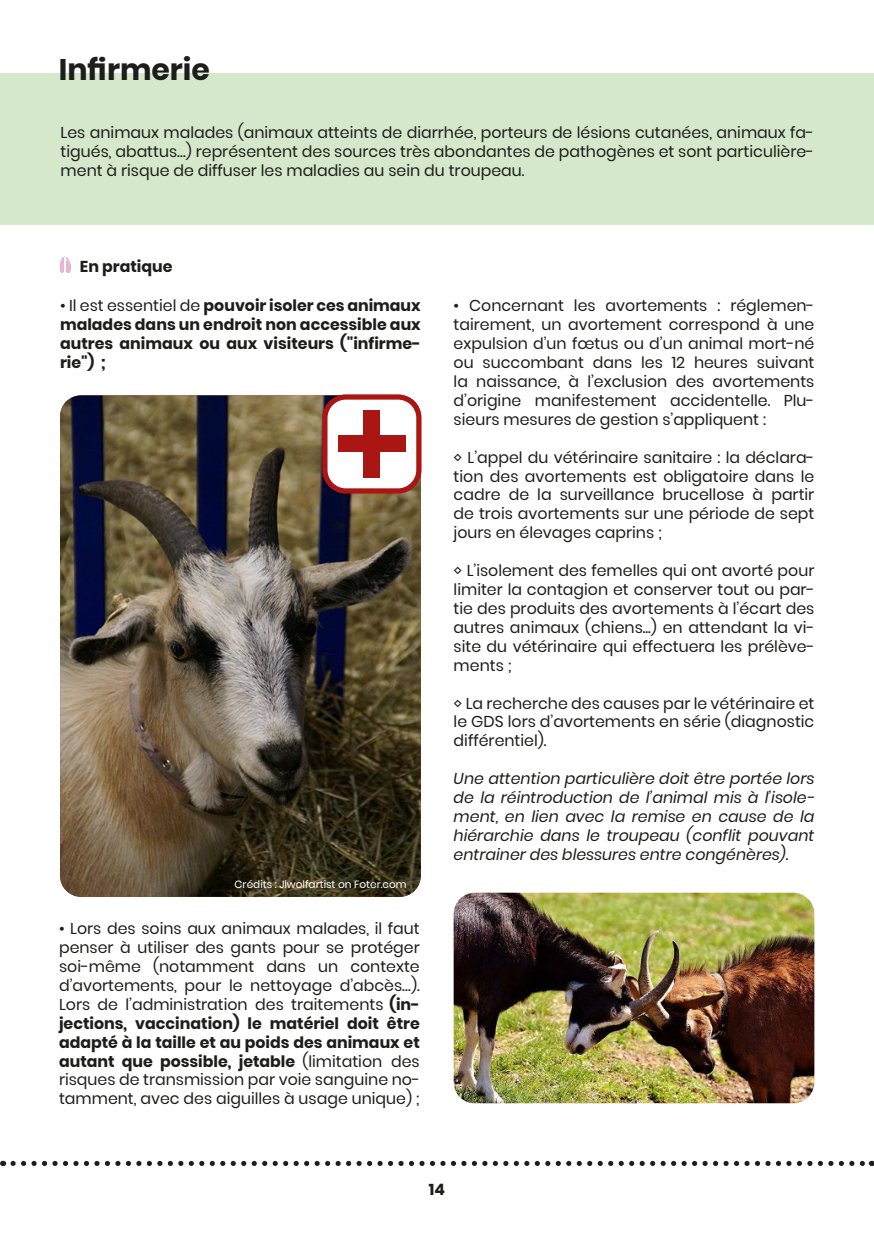
<style>
.page{position:relative;width:874px;height:1241px;background:#fff}
.page>*{position:absolute;margin:0;border:0;box-sizing:border-box;transform-origin:0 0}
.t1{font:700 29.75px "Poppins";color:#1d1d1b}
.t2{font:15.75px/18.9px "Poppins";color:#1d1d1b;text-align:justify}
.t3{font:italic 15.75px/18.9px "Poppins";color:#1d1d1b;text-align:justify}
.t4{font:700 15.75px/18.9px "Poppins";color:#1d1d1b;text-align:justify}
.t5{font:10.5px "Poppins";color:#fff}
.s1{font-weight:400}
.s2{font-weight:700}
</style>
<div class="page">
<div style="left:0;top:73px;width:873px;height:151px;background:#d5e8cb"></div>
<img style="left:60px;top:256px;width:11px;height:16px">
<img style="left:453px;top:892px;width:361px;height:211px">
<svg style="left:13px;top:1160px;width:858px;height:5px"></svg>
<img style="left:60px;top:395px;width:360px;height:501px">
<div style="left:325px;top:397px;width:93px;height:94px;background:#fff;border-radius:21px"></div>
<div style="left:322px;top:394px;width:99px;height:99px;border:5px solid #aa1613;border-radius:21px"></div>
<div style="left:363px;top:410px;width:17px;height:68px;background:#aa1613"></div>
<div style="left:338px;top:435px;width:67px;height:17px;background:#aa1613"></div>
<h1 class="t1" style="left:59px;top:52px;width:153px">Infirmerie</h1>
<p class="t2" style="left:61px;top:123px;width:754px">Les animaux malades (animaux atteints de diarrhée, porteurs de lésions cutanées, animaux fa&shy;tigués, abattus…) représentent des sources très abondantes de pathogènes et sont particulière&shy;ment à risque de diffuser les maladies au sein du troupeau.</p>
<p class="t4" style="left:80px;top:257px;width:94px">En pratique</p>
<p class="t4" style="left:60px;top:296px;width:362px"><span class="s1">• Il est essentiel de</span> pouvoir isoler ces animaux malades dans un endroit non accessible aux autres animaux ou aux visiteurs ("infirme&shy;rie") ;</p>
<p class="t5" style="left:234px;top:877px;width:173px">Crédits : Jlwolfartist on Foter.com</p>
<p class="t2" style="left:59px;top:918px;width:362px">• Lors des soins aux animaux malades, il faut penser à utiliser des gants pour se protéger soi-même (notamment dans un contexte d’avortements, pour le nettoyage d’abcès…).<br>Lors de l’administration des traitements <span class="s2">(in&shy;jections, vaccination) le matériel doit être adapté à la taille et au poids des animaux et autant que possible, jetable</span> (limitation des risques de transmission par voie sanguine no&shy;tamment, avec des aiguilles à usage unique) ;</p>
<p class="t2" style="left:453px;top:296px;width:362px">• Concernant les avortements : réglemen&shy;tairement, un avortement correspond à une expulsion d’un fœtus ou d’un animal mort-né ou succombant dans les 12 heures suivant la naissance, à l’exclusion des avortements d’origine manifestement accidentelle. Plu&shy;sieurs mesures de gestion s’appliquent :</p>
<p class="t2" style="left:453px;top:447px;width:362px">◊ L’appel du vétérinaire sanitaire : la déclara&shy;tion des avortements est obligatoire dans le cadre de la surveillance brucellose à partir de trois avortements sur une période de sept jours en élevages caprins ;</p>
<p class="t2" style="left:453px;top:561px;width:362px">◊ L’isolement des femelles qui ont avorté pour limiter la contagion et conserver tout ou par&shy;tie des produits des avortements à l’écart des autres animaux (chiens...) en attendant la vi&shy;site du vétérinaire qui effectuera les prélève&shy;ments ;</p>
<p class="t2" style="left:453px;top:693px;width:362px">◊ La recherche des causes par le vétérinaire et le GDS lors d’avortements en série (diagnostic différentiel).</p>
<p class="t3" style="left:453px;top:769px;width:362px">Une attention particulière doit être portée lors de la réintroduction de l’animal mis à l’isole&shy;ment, en lien avec la remise en cause de la hiérarchie dans le troupeau (conflit pouvant entrainer des blessures entre congénères).</p>
<p class="t4" style="left:428px;top:1179px;width:18px">14</p>
</div>
